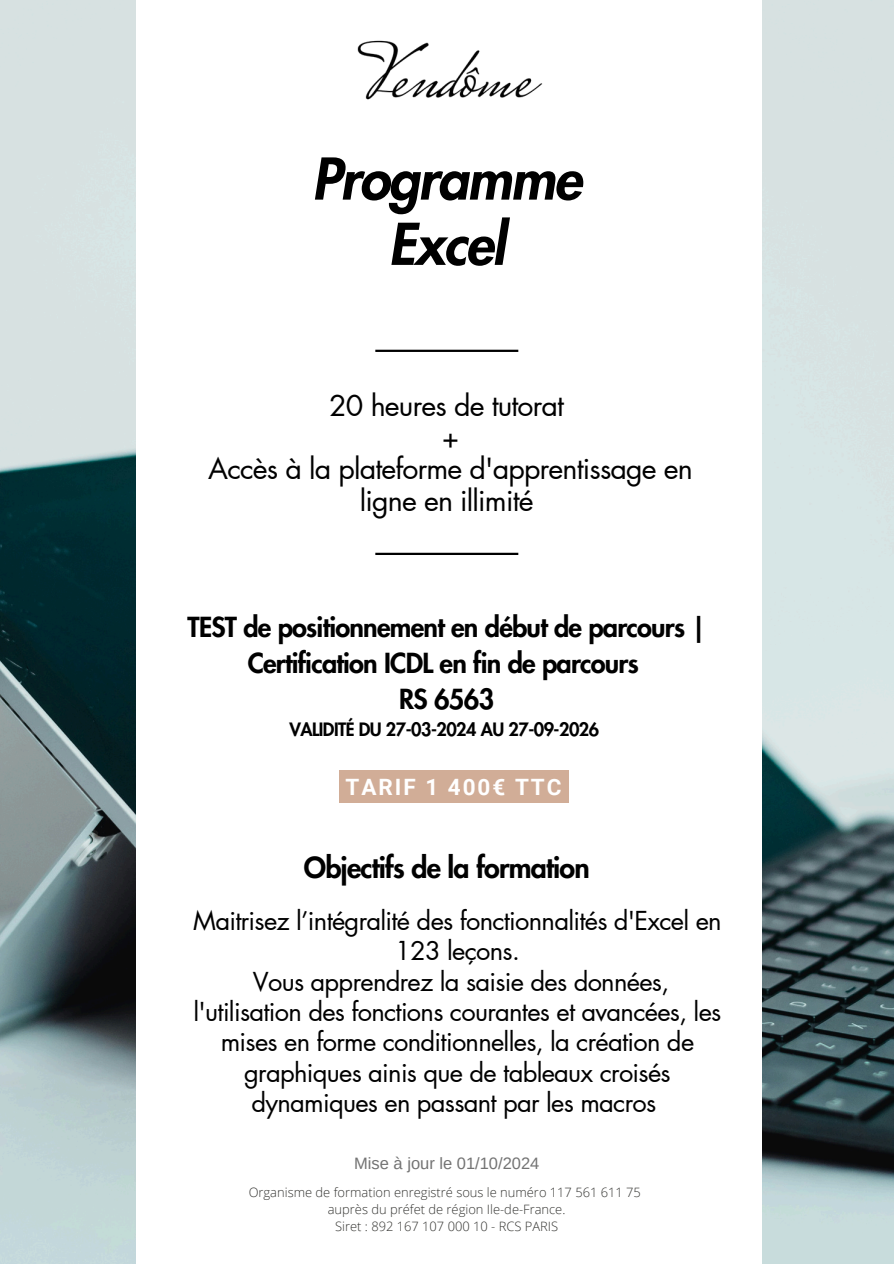
<style>
.page{position:relative;width:894px;height:1264px;background:#fff}
.page>*{position:absolute;margin:0;border:0;box-sizing:border-box;transform-origin:0 0}
.t1{font:italic 800 55.95px/65.2px "Futura LT Pro";letter-spacing:-.03em;color:#000;text-align:center}
.t2{font:28.5px/31.5px "Futura LT Pro";letter-spacing:-.03em;color:#000;text-align:center}
.t3{font:800 28.5px "Futura LT Pro";letter-spacing:-.03em;color:#000}
.t4{font:800 27px/36px "Futura LT Pro";letter-spacing:-.03em;color:#000;text-align:center}
.t5{font:25.5px/30.3px "Futura LT Pro";letter-spacing:-.03em;color:#000;text-align:center}
.t6{font:700 22.5px "Roboto";letter-spacing:.09em;color:#fff}
.t7{font:800 18px "Futura LT Pro";letter-spacing:-.03em;color:#000}
.t8{font:16.5px "Arimo";color:#737373}
.t9{font:300 12.9px "Open Sans";color:#343431}
</style>
<div class="page">
<img style="left:0;top:0;width:893px;height:1263px">
<div style="left:136px;top:0;width:625px;height:1263px;background:#fff"></div>
<img style="left:357px;top:40px;width:186px;height:60px">
<hr style="left:375px;top:350px;width:143px;height:2px;background:#000">
<hr style="left:375px;top:552px;width:143px;height:3px;background:#000">
<div style="left:338px;top:770px;width:230px;height:33px;background:#d1ad97"></div>
<h3 class="t1" style="left:312px;top:149px;width:271px">Programme<br>Excel</h3>
<h2 class="t2" style="left:208px;top:391px;width:486px">20 heures de tutorat<br>+<br>Accès à la plateforme d'apprentissage en ligne en illimité</h2>
<p class="t4" style="left:187px;top:610px;width:519px">TEST de positionnement en début de parcours |<br>Certification ICDL en fin de parcours<br>RS 6563</p>
<p class="t7" style="left:289px;top:720px;width:311px">VALIDITÉ DU 27-03-2024 AU 27-09-2026</p>
<h5 class="t6" style="left:345px;top:773px;width:217px">TARIF 1 400€ TTC</h5>
<h2 class="t3" style="left:304px;top:854px;width:287px">Objectifs de la formation</h2>
<h4 class="t5" style="left:193px;top:906px;width:529px">Maitrisez l’intégralité des fonctionnalités d'Excel en 123 leçons.<br>Vous apprendrez la saisie des données, l'utilisation des fonctions courantes et avancées, les mises en forme conditionnelles, la création de graphiques ainis que de tableaux croisés dynamiques en passant par les macros</h4>
<h1 class="t8" style="left:354px;top:1154px;width:187px">Mise à jour le 01/10/2024</h1>
<h6 class="t9" style="left:248px;top:1182px;width:393px">Organisme de formation enregistré sous le numéro 117 561 611 75</h6>
<p class="t9" style="left:328px;top:1200px;width:239px">auprès du préfet de région Ile-de-France.</p>
<p class="t9" style="left:335px;top:1217px;width:224px">Siret : 892 167 107 000 10 - RCS PARIS</p>
</div>
